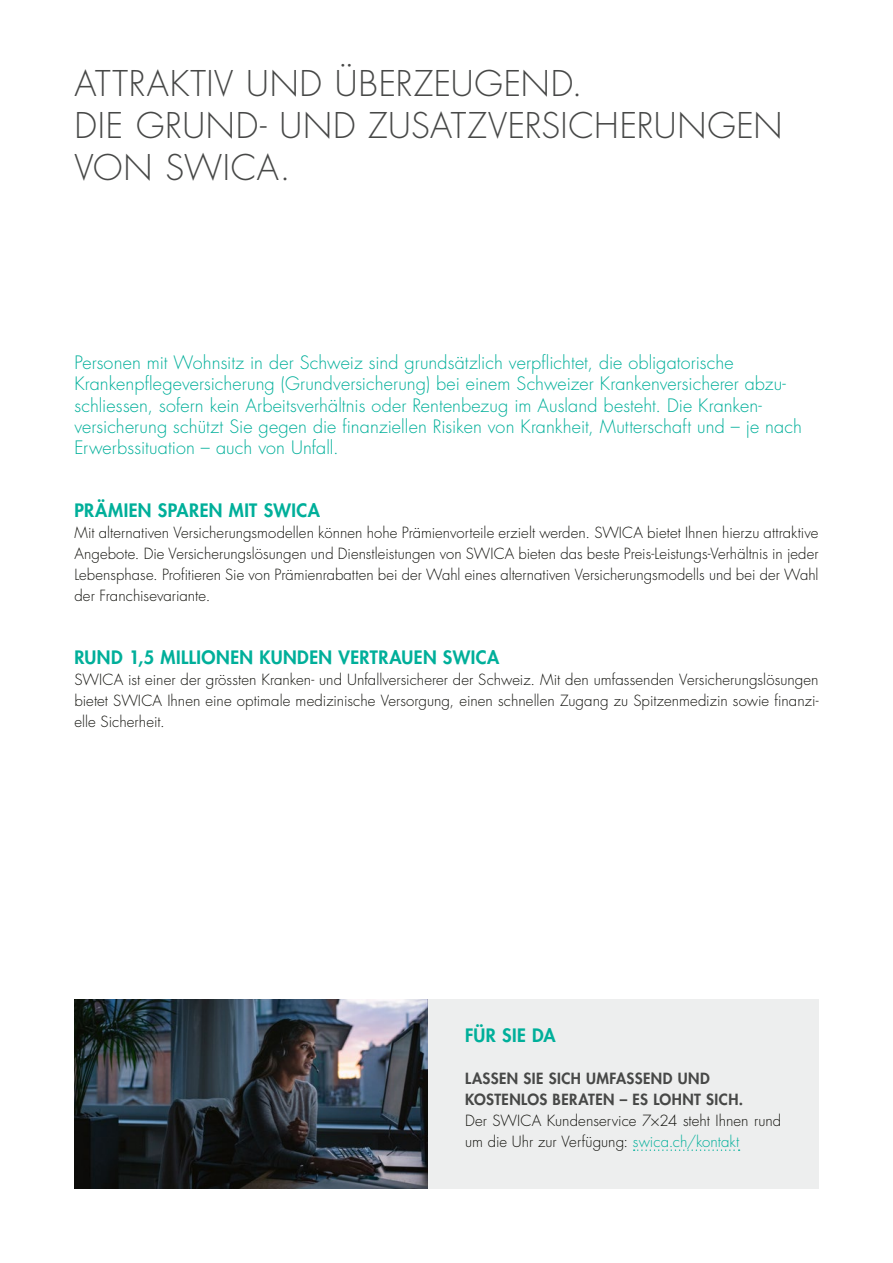
<style>
.page{position:relative;width:893px;height:1263px;background:#fff}
.page>*{position:absolute;margin:0;border:0;box-sizing:border-box;transform-origin:0 0}
.t1{font:300 34.5px/42px "Futura Std";letter-spacing:.02em;color:#474847}
.t2{font:300 18px/21px "Futura Std";letter-spacing:.005em;color:#00af9a}
.t3{font:800 18px "Futura Std";letter-spacing:.025em;color:#00af9a}
.t4{font:300 15px/21px "Futura Std";color:#12120d;text-align:justify}
.t5{font:800 15px/21px "Futura Std";letter-spacing:.03em;color:#474847}
.s1{color:#00af9a}
</style>
<div class="page">
<img style="left:74px;top:999px;width:354px;height:189px">
<div style="left:428px;top:999px;width:391px;height:189px;background:#edeeee"></div>
<svg style="left:634px;top:1149px;width:106px;height:2px"></svg>
<h1 class="t1" style="left:74px;top:64px;width:710px">ATTRAKTIV UND ÜBERZEUGEND.<br>DIE GRUND- UND ZUSATZVERSICHERUNGEN<br>VON SWICA.</h1>
<p class="t2" style="left:74px;top:353px;width:729px">Personen mit Wohnsitz in der Schweiz sind grundsätzlich verpflichtet, die obligatorische Krankenpflegeversicherung (Grundversicherung) bei einem Schweizer Krankenversicherer abzu&shy;schliessen, sofern kein Arbeitsverhältnis oder Rentenbezug im Ausland besteht. Die Kranken&shy;versicherung schützt Sie gegen die finanziellen Risiken von Krankheit, Mutterschaft und – je nach Erwerbssituation – auch von Unfall.</p>
<p class="t3" style="left:74px;top:498px;width:247px">PRÄMIEN SPAREN MIT SWICA</p>
<p class="t4" style="left:74px;top:522px;width:746px">Mit alternativen Versicherungsmodellen können hohe Prämienvorteile erzielt werden. SWICA bietet Ihnen hierzu attraktive Angebote. Die Versicherungslösungen und Dienstleistungen von SWICA bieten das beste Preis-Leistungs-Verhältnis in jeder Lebensphase. Profitieren Sie von Prämienrabatten bei der Wahl eines alternativen Versicherungsmodells und bei der Wahl der Franchisevariante.</p>
<p class="t3" style="left:74px;top:645px;width:426px">RUND 1,5 MILLIONEN KUNDEN VERTRAUEN SWICA</p>
<p class="t4" style="left:74px;top:669px;width:746px">SWICA ist einer der grössten Kranken- und Unfallversicherer der Schweiz. Mit den umfassenden Versicherungslösungen bietet SWICA Ihnen eine optimale medizinische Versorgung, einen schnellen Zugang zu Spitzenmedizin sowie finanzi&shy;elle Sicherheit.</p>
<p class="t3" style="left:465px;top:1023px;width:92px">FÜR SIE DA</p>
<p class="t5" style="left:465px;top:1067px;width:280px">LASSEN SIE SICH UMFASSEND UND<br>KOSTENLOS BERATEN – ES LOHNT SICH.</p>
<p class="t4" style="left:465px;top:1110px;width:318px">Der SWICA Kundenservice 7×24 steht Ihnen rund um die Uhr zur Verfügung: <span class="s1">swica.ch/kontakt</span></p>
</div>
